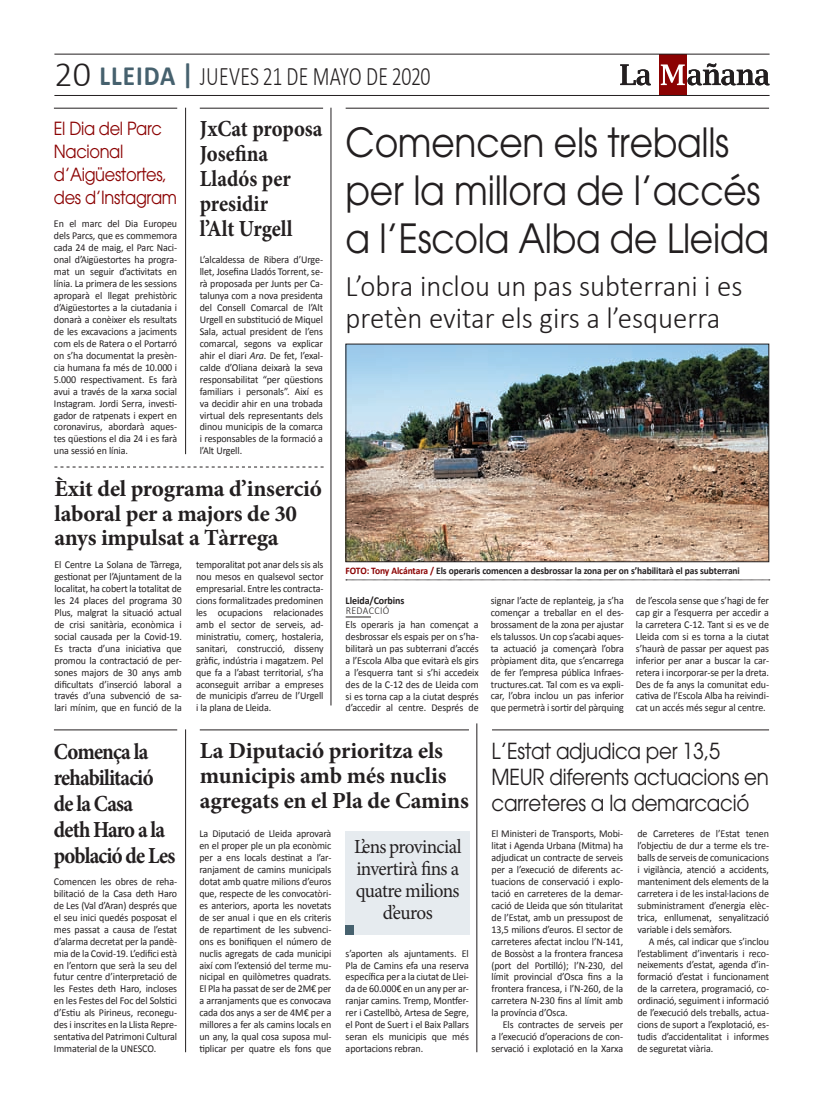
<style>
.page{position:relative;width:823px;height:1106px;background:#fff}
.page>*{position:absolute;margin:0;border:0;box-sizing:border-box;transform-origin:0 0}
.t1{font:40px/48px "Avant Garde";letter-spacing:-.01em;color:#231f20;scale:.9 1}
.t2{font:300 30px/32px "Calibri";color:#231f20;scale:.96 1}
.t3{font:300 26.8px "Calibri";letter-spacing:.01em;color:#231f20;scale:.74 1}
.BREU-TITULAR-23-Mini{font:700 23px/24.9px "Minion Pro";letter-spacing:-.01em;color:#231f20}
.BREU-TITULAR-23-Mini-2{font:700 23px/26px "Minion Pro";letter-spacing:-.04em;color:#231f20;scale:.9 1}
.BREU-TITULAR-23-Mini-3{font:700 23px/25px "Minion Pro";letter-spacing:-.01em;color:#231f20;scale:.9 1}
.t4{font:22px/26px "Avant Garde";letter-spacing:-.015em;color:#231f20;scale:.9 1}
.TOTXANA{font:20px/22px "Minion Pro";letter-spacing:-.03em;color:#231f20;text-align:center;scale:.96 1}
.BREU-Titular-18-Avan{font:18px/23px "Avant Garde";letter-spacing:-.02em;color:#8b0202;scale:.9 1}
.TEXT_Primer{font:10.5px/11.9px "Calibri";letter-spacing:-.01em;color:#231f20;text-align:justify;scale:.95 1}
.TEXT_Segon{font:10.5px/11.9px "Calibri";letter-spacing:-.01em;color:#231f20;text-align:justify;scale:.95 1}
._0-LOCALITZACIÓ{font:700 10.5px "Calibri";letter-spacing:-.01em;color:#231f20;scale:.95 1}
._1-FIRMA{font:300 10.5px "Calibri";letter-spacing:.03em;color:#231f20;scale:.95 1}
.Peu_Foto{font:700 10px "Calibri";letter-spacing:-.01em;color:#231f20;scale:.95 1}
.s1{font-size:36px}
.s2{font-weight:700;font-size:28px;color:#46616e}
.s3{font-style:italic}
.s4{color:#8b0202}
</style>
<div class="page">
<hr style="left:330px;top:108px;width:1px;height:597px;background:#231f20">
<svg style="left:54px;top:466px;width:269px;height:1px"></svg>
<hr style="left:345px;top:108px;width:423px;height:1px;background:#231f20">
<svg style="left:345px;top:616px;width:26px;height:1px"></svg>
<svg style="left:346px;top:579px;width:423px;height:1px"></svg>
<img style="left:347px;top:346px;width:419px;height:214px">
<div style="left:345px;top:344px;width:423px;height:218px;border:1px solid #231f20"></div>
<div style="left:658px;top:54px;width:27px;height:41px;background:#8b0202"></div>
<svg style="left:660px;top:63px;width:109px;height:22px"></svg>
<svg style="left:620px;top:64px;width:30px;height:21px"></svg>
<hr style="left:54px;top:54px;width:715px;height:1px;background:#231f20">
<hr style="left:54px;top:95px;width:715px;height:1px;background:#231f20">
<hr style="left:200px;top:108px;width:123px;height:1px;background:#231f20">
<hr style="left:54px;top:108px;width:123px;height:1px;background:#231f20">
<hr style="left:185px;top:108px;width:1px;height:346px;background:#231f20">
<hr style="left:54px;top:729px;width:123px;height:1px;background:#231f20">
<hr style="left:185px;top:729px;width:1px;height:323px;background:#231f20">
<hr style="left:476px;top:723px;width:1px;height:329px;background:#231f20">
<div style="left:345px;top:831px;width:124px;height:103px;background:#e6ebef"></div>
<div style="left:345px;top:925px;width:9px;height:9px;background:#46616e"></div>
<hr style="left:200px;top:729px;width:268px;height:1px;background:#231f20">
<hr style="left:491px;top:729px;width:277px;height:1px;background:#231f20">
<p class="t3" style="left:54px;top:60px;width:509px"><span class="s1">20</span> <span class="s2">LLEIDA |</span> JUEVES 21 DE MAYO DE 2020</p>
<p class="BREU-TITULAR-23-Mini-3" style="left:200px;top:116px;width:138px">JxCat proposa<br>Josefina<br>Lladós per presidir</p>
<p class="BREU-TITULAR-23-Mini-3" style="left:200px;top:216px;width:105px">l’Alt Urgell</p>
<p class="TEXT_Primer" style="left:200px;top:254px;width:131px">L’alcaldessa de Ribera d’Urge&shy;llet, Josefina Lladós Torrent, se&shy;rà proposada per Junts per Ca&shy;talunya com a nova presidenta del Consell Comarcal de l’Alt Urgell en substitució de Miquel Sala, actual president de l’ens comarcal, segons va explicar ahir el diari <span class="s3">Ara</span>. De fet, l’exal&shy;calde d’Oliana deixarà la seva responsabilitat “per qüestions familiars i personals”. Així es va decidir ahir en una trobada virtual dels representants dels dinou municipis de la comarca i responsables de la formació a l’Alt Urgell.</p>
<p class="BREU-Titular-18-Avan" style="left:54px;top:117px;width:121px">El Dia del Parc<br>Nacional</p>
<p class="BREU-Titular-18-Avan" style="left:54px;top:163px;width:138px">d’Aigüestortes, des d’Instagram</p>
<p class="TEXT_Primer" style="left:54px;top:218px;width:131px">En el marc del Dia Europeu dels Parcs, que es commemora cada 24 de maig, el Parc Naci&shy;onal d’Aigüestortes ha progra&shy;mat un seguir d’activitats en línia. La primera de les sessions aproparà el llegat prehistòric d’Aigüestortes a la ciutadania i donarà a conèixer els resultats de les excavacions a jaciments com els de Ratera o el Portarró on s’ha documentat la presèn&shy;cia humana fa més de 10.000 i 5.000 respectivament. Es farà avui a través de la xarxa social Instagram. Jordi Serra, investi&shy;gador de ratpenats i expert en coronavirus, abordarà aques&shy;tes qüestions el dia 24 i es farà una sessió en línia.</p>
<p class="t1" style="left:345px;top:118px;width:471px">Comencen els treballs per la millora de l’accés a l’Escola Alba de Lleida</p>
<p class="t2" style="left:345px;top:268px;width:414px">L’obra inclou un pas subterrani i es pretèn evitar els girs a l’esquerra</p>
<p class="BREU-TITULAR-23-Mini" style="left:54px;top:475px;width:269px">Èxit del programa d’inserció laboral per a majors de 30 anys impulsat a Tàrrega</p>
<p class="TEXT_Primer" style="left:54px;top:558px;width:136px">El Centre La Solana de Tàrrega, gestionat per l’Ajuntament de la localitat, ha cobert la totalitat de les 24 places del programa 30<br>Plus, malgrat la situació actual de crisi sanitària, econòmica i social causada per la Covid-19.<br>Es tracta d’una iniciativa que promou la contractació de per&shy;sones majors de 30 anys amb dificultats d’inserció laboral a través d’una subvenció de sa&shy;lari mínim, que en funció de la</p>
<p class="TEXT_Primer" style="left:196px;top:558px;width:136px">temporalitat pot anar dels sis als nou mesos en qualsevol sector empresarial. Entre les contracta&shy;cions formalitzades predominen les ocupacions relacionades amb el sector de serveis, ad&shy;ministratiu, comerç, hostaleria, sanitari, construcció, disseny gràfic, indústria i magatzem. Pel que fa a l’abast territorial, s’ha aconseguit arribar a empreses de municipis d’arreu de l’Urgell i la plana de Lleida.</p>
<p class="Peu_Foto" style="left:345px;top:564px;width:416px"><span class="s4">FOTO: Tony Alcántara /</span> Els operaris comencen a desbrossar la zona per on s’habilitarà el pas subterrani</p>
<p class="_0-LOCALITZACIÓ" style="left:345px;top:593px;width:63px">Lleida/Corbins</p>
<p class="_1-FIRMA" style="left:345px;top:604px;width:47px">REDACCIÓ</p>
<p class="TEXT_Primer" style="left:345px;top:618px;width:141px">Els operaris ja han començat a desbrossar els espais per on s’ha&shy;bilitarà un pas subterrani d’accés a l’Escola Alba que evitarà els girs a l’esquerra tant si s’hi accedeix des de la C-12 des de Lleida com si es torna cap a la ciutat després d’accedir al centre. Després de</p>
<p class="TEXT_Primer" style="left:490px;top:594px;width:141px">signar l’acte de replanteig, ja s’ha començar a treballar en el des&shy;brossament de la zona per ajustar els talussos. Un cop s’acabi aques&shy;ta actuació ja començarà l’obra pròpiament dita, que s’encarrega de fer l’empresa pública Infraes&shy;tructures.cat. Tal com es va expli&shy;car, l’obra inclou un pas inferior que permetrà i sortir del pàrquing</p>
<p class="TEXT_Primer" style="left:635px;top:594px;width:141px">de l’escola sense que s’hagi de fer cap gir a l’esquerra per accedir a la carretera C-12. Tant si es ve de Lleida com si es torna a la ciutat s’haurà de passar per aquest pas inferior per anar a buscar la car&shy;retera i incorporar-se per la dreta.<br>Des de fa anys la comunitat edu&shy;cativa de l’Escola Alba ha reivindi&shy;cat un accés més segur al centre.</p>
<p class="BREU-TITULAR-23-Mini-2" style="left:54px;top:738px;width:136px">Comença la rehabilitació de la Casa<br>deth Haro a la població de Les</p>
<p class="TEXT_Primer" style="left:54px;top:875px;width:131px">Comencen les obres de reha&shy;bilitació de la Casa deth Haro de Les (Val d’Aran) després que el seu inici quedés posposat el mes passat a causa de l’estat d’alarma decretat per la pandè&shy;mia de la Covid-19. L’edifici està en l’entorn que serà la seu del futur centre d’interpretació de les Festes deth Haro, incloses en les Festes del Foc del Solstici d’Estiu als Pirineus, reconegu&shy;des i inscrites en la Llista Repre&shy;sentativa del Patrimoni Cultural Immaterial de la UNESCO.</p>
<p class="BREU-TITULAR-23-Mini" style="left:200px;top:738px;width:270px">La Diputació prioritza els municipis amb més nuclis agregats en el Pla de Camins</p>
<p class="TOTXANA" style="left:354px;top:836px;width:113px">L’ens provincial invertirà fins a quatre milions d’euros</p>
<p class="TEXT_Primer" style="left:491px;top:827px;width:140px">El Ministeri de Transports, Mobi&shy;litat i Agenda Urbana (Mitma) ha adjudicat un contracte de serveis per a l’execució de diferents ac&shy;tuacions de conservació i explo&shy;tació en carreteres de la demar&shy;cació de Lleida que són titularitat de l’Estat, amb un pressupost de 13,5 milions d’euros. El sector de carreteres afectat inclou l’N-141, de Bossòst a la frontera francesa (port del Portilló); l’N-230, del límit provincial d’Osca fins a la frontera francesa, i l’N-260, de la carretera N-230 fins al límit amb la província d’Osca.</p>
<p class="TEXT_Segon" style="left:491px;top:1018px;width:140px;text-indent:11px">Els contractes de serveis per a l’execució d’operacions de con&shy;servació i explotació en la Xarxa</p>
<p class="t4" style="left:491px;top:738px;width:309px">L’Estat adjudica per 13,5<br>MEUR diferents actuacions en carreteres a la demarcació</p>
<p class="TEXT_Segon" style="left:637px;top:827px;width:140px">de Carreteres de l’Estat tenen l’objectiu de dur a terme els tre&shy;balls de serveis de comunicacions i vigilància, atenció a accidents, manteniment dels elements de la carretera i de les instal·lacions de subministrament d’energia elèc&shy;trica, enllumenat, senyalització variable i dels semàfors.</p>
<p class="TEXT_Segon" style="left:637px;top:935px;width:140px;text-indent:11px">A més, cal indicar que s’inclou l’establiment d’inventaris i reco&shy;neixements d’estat, agenda d’in&shy;formació d’estat i funcionament de la carretera, programació, co&shy;ordinació, seguiment i informació de l’execució dels treballs, actua&shy;cions de suport a l’explotació, es&shy;tudis d’accidentalitat i informes de seguretat viària.</p>
<p class="TEXT_Primer" style="left:199px;top:827px;width:140px">La Diputació de Lleida aprovarà en el proper ple un pla econòmic per a ens locals destinat a l’ar&shy;ranjament de camins municipals dotat amb quatre milions d’euros que, respecte de les convocatòri&shy;es anteriors, aporta les novetats de ser anual i que en els criteris de repartiment de les subvenci&shy;ons es bonifiquen el número de nuclis agregats de cada municipi així com l’extensió del terme mu&shy;nicipal en quilòmetres quadrats.<br>El Pla ha passat de ser de 2M€ per a arranjaments que es convocava cada dos anys a ser de 4M€ per a millores a fer als camins locals en un any, la qual cosa suposa mul&shy;tiplicar per quatre els fons que</p>
<p class="TEXT_Primer" style="left:345px;top:947px;width:131px">s’aporten als ajuntaments. El Pla de Camins efa una reserva específica per a la ciutat de Llei&shy;da de 60.000€ en un any per ar&shy;ranjar camins. Tremp, Montfer&shy;rer i Castellbò, Artesa de Segre, el Pont de Suert i el Baix Pallars seran els municipis que més aportacions rebran.</p>
</div>
